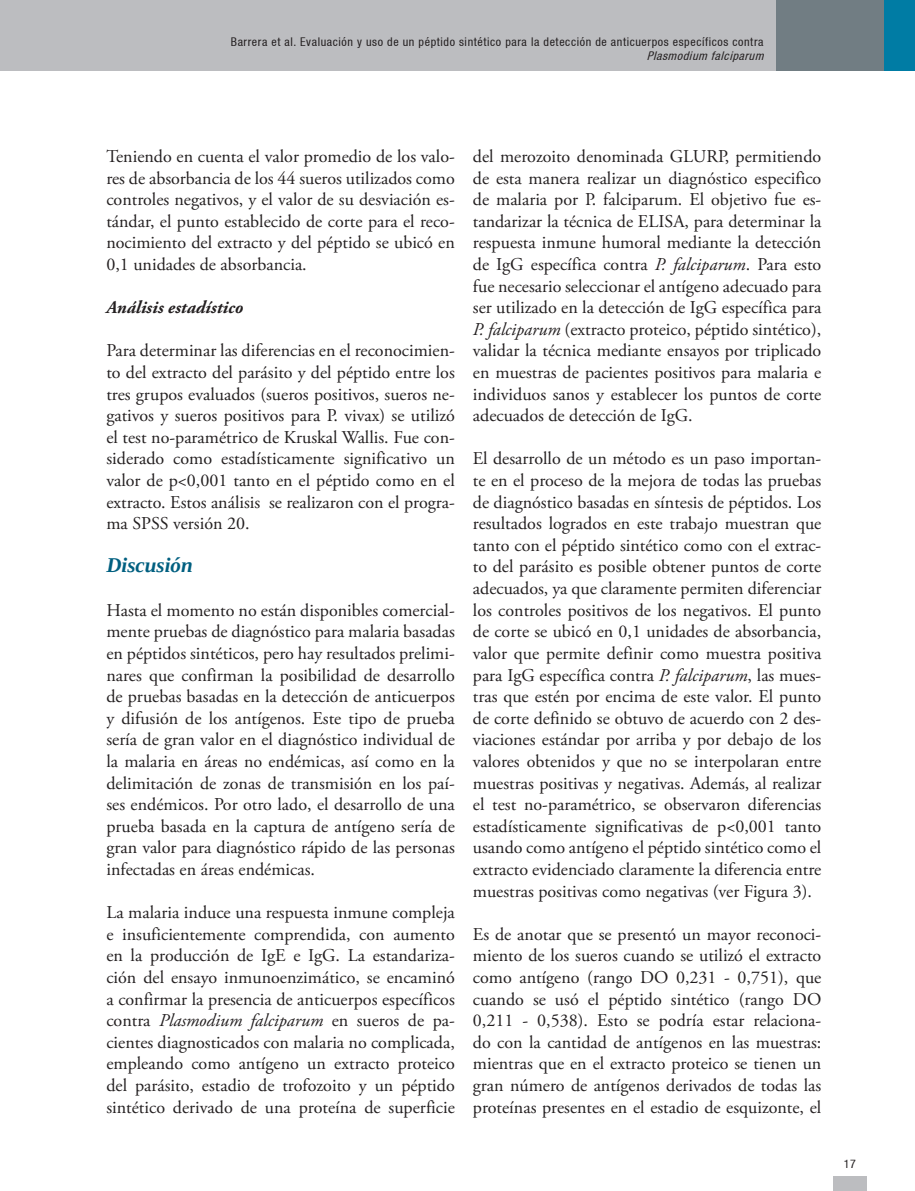
<style>
.page{position:relative;width:915px;height:1191px;background:#fff}
.page>*{position:absolute;margin:0;border:0;box-sizing:border-box;transform-origin:0 0}
.t1{font:italic 700 21px "Liberation Serif";color:#005f80}
.t2{font:18px/21.6px "Adobe Garamond Pro";color:#231f20;text-align:justify}
.t3{font:italic 700 18px "Adobe Garamond Pro";color:#231f20}
.t4{font:condensed 12px "Helvetica 57";letter-spacing:.05em;color:#231f20}
.t5{font:italic condensed 12px "Helvetica 57";color:#231f20}
.s1{font-style:italic}
</style>
<div class="page">
<div style="left:832px;top:1175px;width:34px;height:16px;background:#bcbdc0"></div>
<div style="left:0;top:0;width:914px;height:71px;background:#bcbdc0"></div>
<div style="left:776px;top:0;width:138px;height:71px;background:#717d83"></div>
<div style="left:884px;top:0;width:30px;height:71px;background:#007ca4"></div>
<p class="t4" style="left:231px;top:35px;width:534px">Barrera et al. Evaluación y uso de un péptido sintético para la detección de anticuerpos específicos contra</p>
<p class="t5" style="left:646px;top:49px;width:122px">Plasmodium falciparum</p>
<p class="t2" style="left:106px;top:146px;width:350px">Teniendo en cuenta el valor promedio de los valo&shy;res de absorbancia de los 44 sueros utilizados como controles negativos, y el valor de su desviación es&shy;tándar, el punto establecido de corte para el reco&shy;nocimiento del extracto y del péptido se ubicó en 0,1 unidades de absorbancia.</p>
<p class="t3" style="left:106px;top:297px;width:138px">Análisis estadístico</p>
<p class="t2" style="left:106px;top:340px;width:350px">Para determinar las diferencias en el reconocimien&shy;to del extracto del parásito y del péptido entre los tres grupos evaluados (sueros positivos, sueros ne&shy;gativos y sueros positivos para P. vivax) se utilizó el test no-paramétrico de Kruskal Wallis. Fue con&shy;siderado como estadísticamente significativo un valor de p&lt;0,001 tanto en el péptido como en el extracto. Estos análisis se realizaron con el progra&shy;ma SPSS versión 20.</p>
<p class="t1" style="left:106px;top:552px;width:88px">Discusión</p>
<p class="t2" style="left:106px;top:600px;width:350px">Hasta el momento no están disponibles comercial&shy;mente pruebas de diagnóstico para malaria basadas en péptidos sintéticos, pero hay resultados prelimi&shy;nares que confirman la posibilidad de desarrollo de pruebas basadas en la detección de anticuerpos y difusión de los antígenos. Este tipo de prueba sería de gran valor en el diagnóstico individual de la malaria en áreas no endémicas, así como en la delimitación de zonas de transmisión en los paí&shy;ses endémicos. Por otro lado, el desarrollo de una prueba basada en la captura de antígeno sería de gran valor para diagnóstico rápido de las personas infectadas en áreas endémicas.</p>
<p class="t2" style="left:106px;top:902px;width:350px">La malaria induce una respuesta inmune compleja e insuficientemente comprendida, con aumento en la producción de IgE e IgG. La estandariza&shy;ción del ensayo inmunoenzimático, se encaminó a confirmar la presencia de anticuerpos específicos contra <span class="s1">Plasmodium falciparum</span> en sueros de pa&shy;cientes diagnosticados con malaria no complicada, empleando como antígeno un extracto proteico del parásito, estadio de trofozoito y un péptido sintético derivado de una proteína de superficie</p>
<p class="t2" style="left:472px;top:146px;width:350px">del merozoito denominada GLURP, permitiendo de esta manera realizar un diagnóstico especifico de malaria por P. falciparum. El objetivo fue es&shy;tandarizar la técnica de ELISA, para determinar la respuesta inmune humoral mediante la detección de IgG específica contra <span class="s1">P. falciparum</span>. Para esto fue necesario seleccionar el antígeno adecuado para ser utilizado en la detección de IgG específica para <span class="s1">P. falciparum</span> (extracto proteico, péptido sintético), validar la técnica mediante ensayos por triplicado en muestras de pacientes positivos para malaria e individuos sanos y establecer los puntos de corte adecuados de detección de IgG.</p>
<p class="t2" style="left:472px;top:448px;width:350px">El desarrollo de un método es un paso importan&shy;te en el proceso de la mejora de todas las pruebas de diagnóstico basadas en síntesis de péptidos. Los resultados logrados en este trabajo muestran que tanto con el péptido sintético como con el extrac&shy;to del parásito es posible obtener puntos de corte adecuados, ya que claramente permiten diferenciar los controles positivos de los negativos. El punto de corte se ubicó en 0,1 unidades de absorbancia, valor que permite definir como muestra positiva para IgG específica contra <span class="s1">P. falciparum</span>, las mues&shy;tras que estén por encima de este valor. El punto de corte definido se obtuvo de acuerdo con 2 des&shy;viaciones estándar por arriba y por debajo de los valores obtenidos y que no se interpolaran entre muestras positivas y negativas. Además, al realizar el test no-paramétrico, se observaron diferencias estadísticamente significativas de p&lt;0,001 tanto usando como antígeno el péptido sintético como el extracto evidenciado claramente la diferencia entre muestras positivas como negativas (ver Figura 3).</p>
<p class="t2" style="left:472px;top:924px;width:350px">Es de anotar que se presentó un mayor reconoci&shy;miento de los sueros cuando se utilizó el extracto como antígeno (rango DO 0,231 - 0,751), que cuando se usó el péptido sintético (rango DO 0,211 - 0,538). Esto se podría estar relaciona&shy;do con la cantidad de antígenos en las muestras: mientras que en el extracto proteico se tienen un gran número de antígenos derivados de todas las proteínas presentes en el estadio de esquizonte, el</p>
<p class="t4" style="left:843px;top:1156px;width:14px">17</p>
</div>
